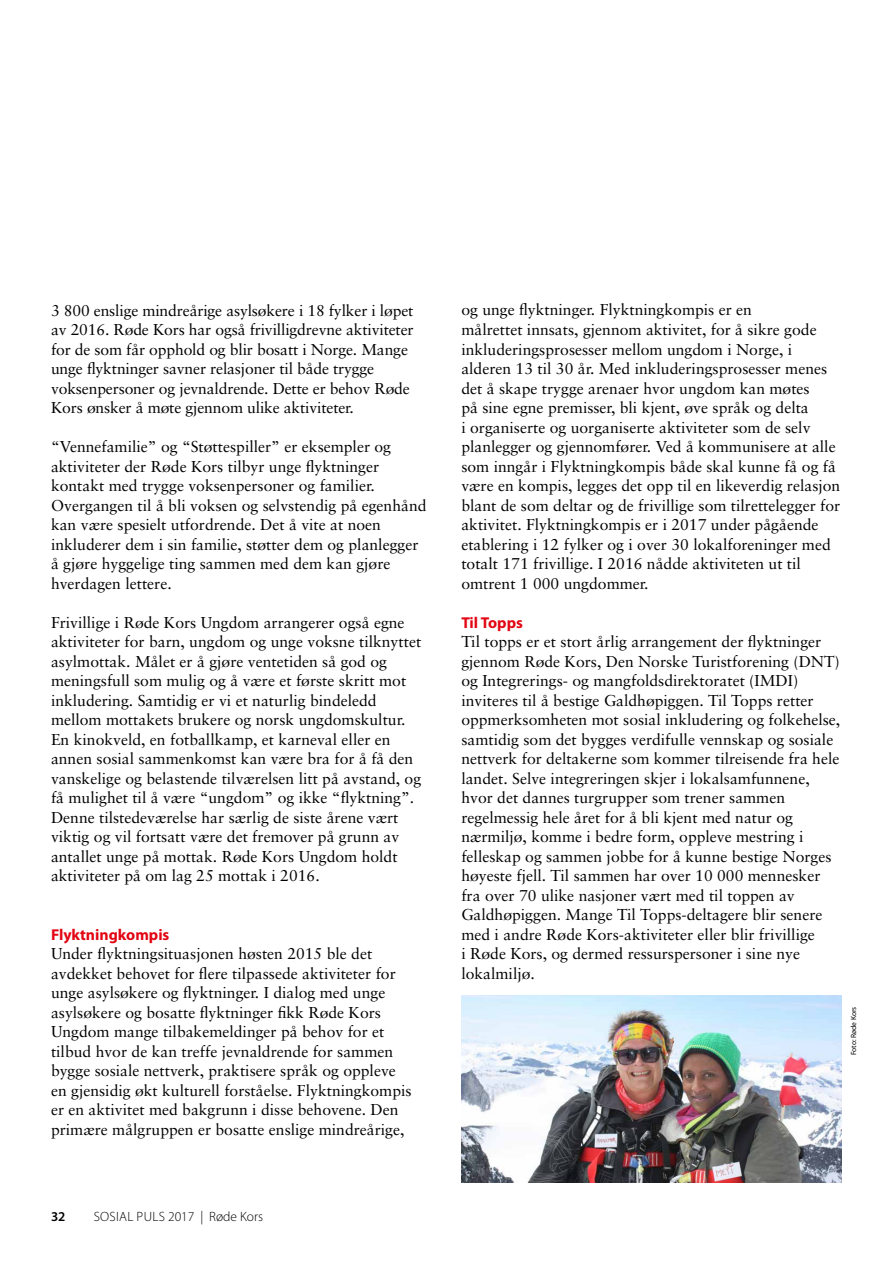
<style>
.page{position:relative;width:893px;height:1263px;background:#fff}
.page>*{position:absolute;margin:0;border:0;box-sizing:border-box;transform-origin:0 0}
.t1{font:15.75px/19.5px "Sabon";color:#000}
.t2{font:700 15.75px "Myriad Pro";color:#e30613}
.t3{font:300 13.5px "Myriad Pro";letter-spacing:.01em;color:#000}
.t4{font:600 13.5px "Myriad Pro";color:#000}
.t5{font:7.5px "Myriad Pro";color:#000}
</style>
<div class="page">
<img style="left:461px;top:995px;width:381px;height:187px">
<p class="t1" style="left:51px;top:300px;width:364px">3 800 enslige mindreårige asylsøkere i 18 fylker i løpet av 2016. Røde Kors har også frivilligdrevne aktiviteter for de som får opphold og blir bosatt i Norge. Mange unge flyktninger savner relasjoner til både trygge voksenpersoner og jevnaldrende. Dette er behov Røde Kors ønsker å møte gjennom ulike aktiviteter.</p>
<p class="t1" style="left:51px;top:437px;width:377px">“Vennefamilie” og “Støttespiller” er eksempler og aktiviteter der Røde Kors tilbyr unge flyktninger kontakt med trygge voksenpersoner og familier.<br>Overgangen til å bli voksen og selvstendig på egenhånd kan være spesielt utfordrende. Det å vite at noen inkluderer dem i sin familie, støtter dem og planlegger å gjøre hyggelige ting sammen med dem kan gjøre hverdagen lettere.</p>
<p class="t1" style="left:51px;top:612px;width:372px">Frivillige i Røde Kors Ungdom arrangerer også egne aktiviteter for barn, ungdom og unge voksne tilknyttet asylmottak. Målet er å gjøre ventetiden så god og meningsfull som mulig og å være et første skritt mot inkludering. Samtidig er vi et naturlig bindeledd mellom mottakets brukere og norsk ungdomskultur.<br>En kinokveld, en fotballkamp, et karneval eller en annen sosial sammenkomst kan være bra for å få den vanskelige og belastende tilværelsen litt på avstand, og få mulighet til å være “ungdom” og ikke “flyktning”.<br>Denne tilstedeværelse har særlig de siste årene vært viktig og vil fortsatt være det fremover på grunn av antallet unge på mottak. Røde Kors Ungdom holdt aktiviteter på om lag 25 mottak i 2016.</p>
<p class="t2" style="left:51px;top:925px;width:120px">Flyktningkompis</p>
<p class="t1" style="left:51px;top:944px;width:362px">Under flyktningsituasjonen høsten 2015 ble det avdekket behovet for flere tilpassede aktiviteter for unge asylsøkere og flyktninger. I dialog med unge asylsøkere og bosatte flyktninger fikk Røde Kors Ungdom mange tilbakemeldinger på behov for et tilbud hvor de kan treffe jevnaldrende for sammen bygge sosiale nettverk, praktisere språk og oppleve en gjensidig økt kulturell forståelse. Flyktningkompis er en aktivitet med bakgrunn i disse behovene. Den primære målgruppen er bosatte enslige mindreårige,</p>
<p class="t4" style="left:51px;top:1209px;width:16px">32</p>
<p class="t3" style="left:94px;top:1209px;width:171px">SOSIAL PULS 2017 | Røde Kors</p>
<p class="t1" style="left:461px;top:300px;width:380px">og unge flyktninger. Flyktningkompis er en<br>målrettet innsats, gjennom aktivitet, for å sikre gode inkluderingsprosesser mellom ungdom i Norge, i alderen 13 til 30 år. Med inkluderingsprosesser menes det å skape trygge arenaer hvor ungdom kan møtes<br>på sine egne premisser, bli kjent, øve språk og delta<br>i organiserte og uorganiserte aktiviteter som de selv planlegger og gjennomfører. Ved å kommunisere at alle som inngår i Flyktningkompis både skal kunne få og få være en kompis, legges det opp til en likeverdig relasjon blant de som deltar og de frivillige som tilrettelegger for aktivitet. Flyktningkompis er i 2017 under pågående etablering i 12 fylker og i over 30 lokalforeninger med totalt 171 frivillige. I 2016 nådde aktiviteten ut til omtrent 1 000 ungdommer.</p>
<p class="t2" style="left:461px;top:613px;width:63px">Til Topps</p>
<p class="t1" style="left:461px;top:632px;width:380px">Til topps er et stort årlig arrangement der flyktninger gjennom Røde Kors, Den Norske Turistforening (DNT) og Integrerings- og mangfoldsdirektoratet (IMDI) inviteres til å bestige Galdhøpiggen. Til Topps retter oppmerksomheten mot sosial inkludering og folkehelse, samtidig som det bygges verdifulle vennskap og sosiale nettverk for deltakerne som kommer tilreisende fra hele landet. Selve integreringen skjer i lokalsamfunnene, hvor det dannes turgrupper som trener sammen regelmessig hele året for å bli kjent med natur og nærmiljø, komme i bedre form, oppleve mestring i felleskap og sammen jobbe for å kunne bestige Norges høyeste fjell. Til sammen har over 10 000 mennesker fra over 70 ulike nasjoner vært med til toppen av Galdhøpiggen. Mange Til Topps-deltagere blir senere med i andre Røde Kors-aktiviteter eller blir frivillige<br>i Røde Kors, og dermed ressurspersoner i sine nye lokalmiljø.</p>
<p class="t5" style="left:849px;top:1055px;width:50px;rotate:-90deg">Foto: Røde Kors</p>
</div>
